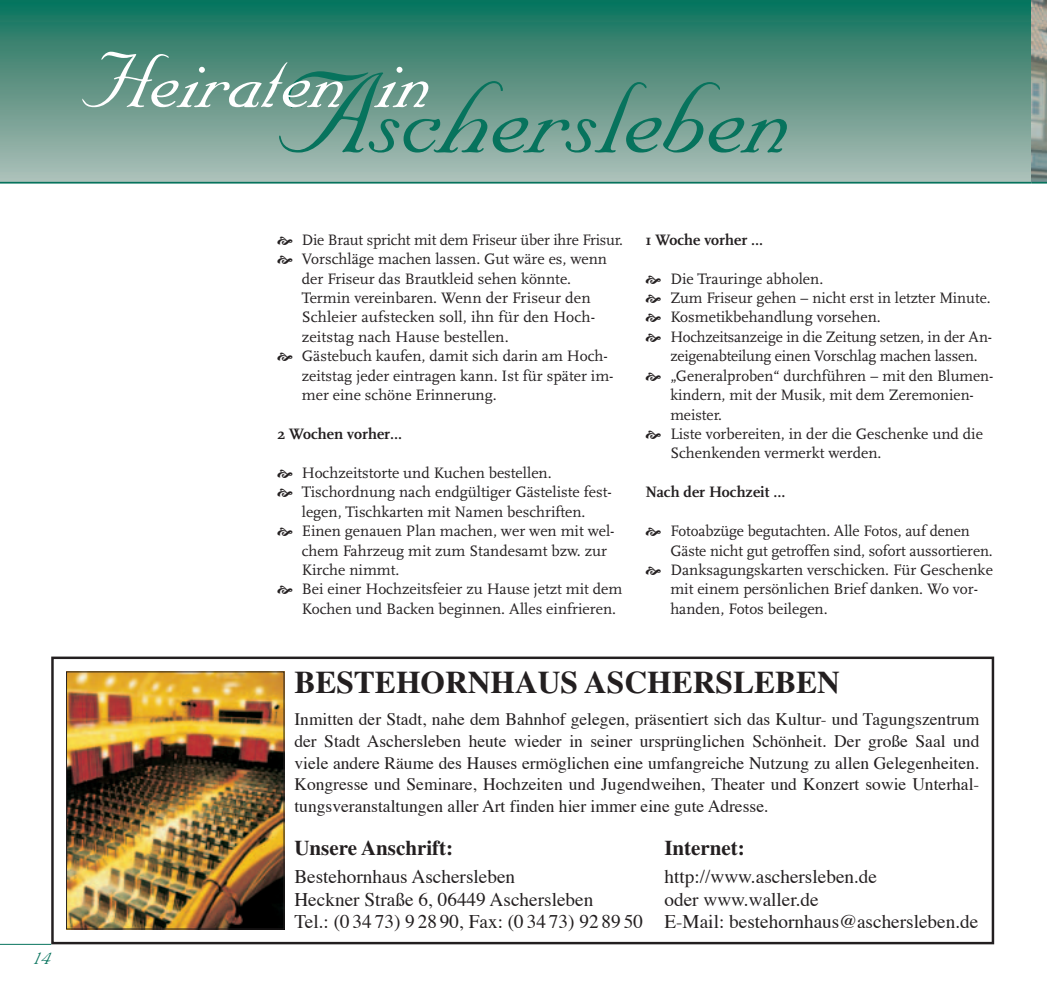
<style>
.page{position:relative;width:1047px;height:996px;background:#fff}
.page>*{position:absolute;margin:0;border:0;box-sizing:border-box;transform-origin:0 0}
.t1{font:120.05px "Michael";color:#07735d}
.t2{font:92.05px "Michael";color:#fff}
.t3{font:700 31.5px "Times";color:#231f20}
.t4{font:28px "Michael";color:#07735d}
.t5{font:700 21px "Times";color:#231f20}
.t6{font:19.25px/22.8px "Times";color:#231f20}
.t7{font:17.5px/21.9px "Times";color:#231f20;text-align:justify}
.t8{font:15.75px/19.4px "Scala";color:#231f20}
.t9{font:700 15.75px "Scala";color:#231f20}
.s1{font-size:136.5px}
</style>
<div class="page">
<div style="left:0;top:0;width:1031px;height:183px;background:linear-gradient(to bottom,#10705a,#b2beb7)"></div>
<hr style="left:0;top:182px;width:1031px;height:2px;background:#07735d">
<hr style="left:0;top:944px;width:51px;height:1px;background:#07735d">
<img style="left:1031px;top:0;width:15px;height:182px">
<svg style="left:1031px;top:182px;width:15px;height:2px"></svg>
<div style="left:51px;top:656px;width:943px;height:288px;border:2px solid #231f20"></div>
<img style="left:68px;top:673px;width:214px;height:254px">
<div style="left:66px;top:671px;width:218px;height:258px;border:1px solid #231f20"></div>
<h2 class="t2" style="left:82px;top:22px;width:350px">Heiraten in</h2>
<h1 class="t1" style="left:277px;top:41px;width:514px"><span class="s1">A</span>schersleben</h1>
<h3 class="t4" style="left:33px;top:938px;width:19px">14</h3>
<p class="t8" style="left:302px;top:231px;width:323px">Die Braut spricht mit dem Friseur über ihre Frisur.<br>Vorschläge machen lassen. Gut wäre es, wenn der Friseur das Brautkleid sehen könnte.<br>Termin vereinbaren. Wenn der Friseur den Schleier aufstecken soll, ihn für den Hoch&shy;zeitstag nach Hause bestellen.<br>Gästebuch kaufen, damit sich darin am Hoch&shy;zeitstag jeder eintragen kann. Ist für später im&shy;mer eine schöne Erinnerung.</p>
<p class="t9" style="left:277px;top:428px;width:126px">2 Wochen vorher…</p>
<p class="t8" style="left:302px;top:464px;width:322px">Hochzeitstorte und Kuchen bestellen.<br>Tischordnung nach endgültiger Gästeliste fest&shy;legen, Tischkarten mit Namen beschriften.<br>Einen genauen Plan machen, wer wen mit wel&shy;chem Fahrzeug mit zum Standesamt bzw. zur Kirche nimmt.<br>Bei einer Hochzeitsfeier zu Hause jetzt mit dem Kochen und Backen beginnen. Alles einfrieren.</p>
<p class="t9" style="left:645px;top:233px;width:119px">1 Woche vorher …</p>
<p class="t8" style="left:670px;top:270px;width:324px">Die Trauringe abholen.<br>Zum Friseur gehen – nicht erst in letzter Minute.<br>Kosmetikbehandlung vorsehen.<br>Hochzeitsanzeige in die Zeitung setzen, in der An&shy;zeigenabteilung einen Vorschlag machen lassen. „Generalproben“ durchführen – mit den Blumen&shy;kindern, mit der Musik, mit dem Zeremonien&shy;meister.<br>Liste vorbereiten, in der die Geschenke und die Schenkenden vermerkt werden.</p>
<p class="t9" style="left:645px;top:486px;width:141px">Nach der Hochzeit …</p>
<p class="t8" style="left:670px;top:523px;width:324px">Fotoabzüge begutachten. Alle Fotos, auf denen Gäste nicht gut getroffen sind, sofort aussortieren.<br>Danksagungskarten verschicken. Für Geschenke mit einem persönlichen Brief danken. Wo vor&shy;handen, Fotos beilegen.</p>
<h3 class="t3" style="left:294px;top:671px;width:547px">BESTEHORNHAUS ASCHERSLEBEN</h3>
<p class="t7" style="left:294px;top:709px;width:686px">Inmitten der Stadt, nahe dem Bahnhof gelegen, präsentiert sich das Kultur- und Tagungszentrum der Stadt Aschersleben heute wieder in seiner ursprünglichen Schönheit. Der große Saal und viele andere Räume des Hauses ermöglichen eine umfangreiche Nutzung zu allen Gelegenheiten.<br>Kongresse und Seminare, Hochzeiten und Jugendweihen, Theater und Konzert sowie Unterhal&shy;tungsveranstaltungen aller Art finden hier immer eine gute Adresse.</p>
<h3 class="t5" style="left:294px;top:840px;width:160px">Unsere Anschrift:</h3>
<p class="t6" style="left:294px;top:866px;width:350px">Bestehornhaus Aschersleben<br>Heckner Straße 6, 06449 Aschersleben<br>Tel.: (0 34 73) 9 28 90, Fax: (0 34 73) 92 89 50</p>
<h3 class="t5" style="left:664px;top:840px;width:82px">Internet:</h3>
<p class="t6" style="left:664px;top:866px;width:315px">http://www.aschersleben.de<br>oder www.waller.de<br>E-Mail: bestehornhaus@aschersleben.de</p>
</div>
